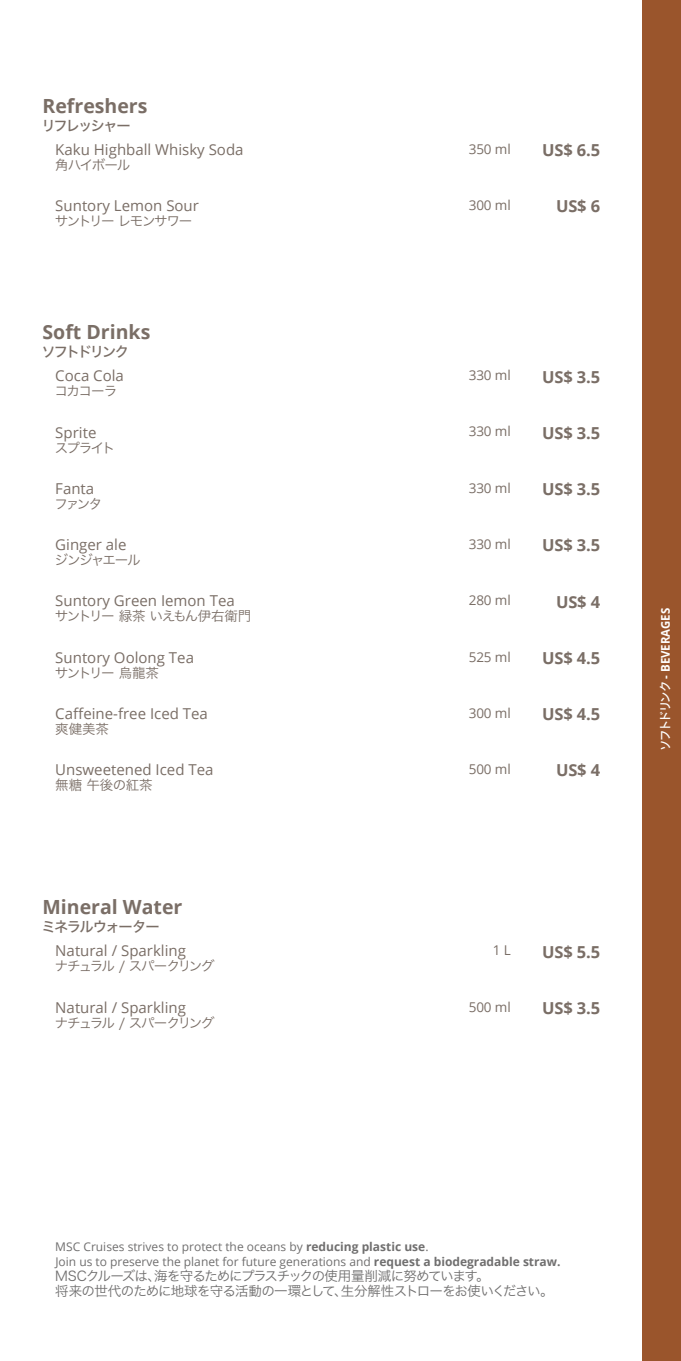
<style>
.page{position:relative;width:681px;height:1361px;background:#fff}
.page>*{position:absolute;margin:0;border:0;box-sizing:border-box;transform-origin:0 0}
.t1{font:700 19.5px "Open Sans";color:#7a6e66}
.t2{font:700 16.5px "Open Sans";letter-spacing:-.01em;color:#7a6e66}
.t3{font:15px "Open Sans";color:#7a6e66}
.t4{font:14.25px "Hiragino Sans W5";letter-spacing:-.09em;color:#7a6e66}
.t5{font:14.25px "Hiragino Sans W5";letter-spacing:-.12em;color:#7a6e66}
.t6{font:14.25px "Hiragino Sans W5";letter-spacing:-.145em;color:#7a6e66}
.t7{font:13.5px "Hiragino Sans W3";letter-spacing:-.105em;color:#7a6e66}
.t8{font:13.5px/15px "Hiragino Sans W3";letter-spacing:-.065em;color:#706f6f}
.t9{font:13.5px "Open Sans";letter-spacing:-.01em;color:#7a6e66}
.t10{font:12px/15px "Open Sans";color:#706f6f}
.t11{font:700 12px "Open Sans";color:#fff;scale:.95 1}
.s1{font-family:"Hiragino Sans W5";font-weight:400}
.s2{font-weight:700}
</style>
<div class="page">
<div style="left:642px;top:0;width:38px;height:1361px;background:#9a552c"></div>
<h1 class="t1" style="left:43px;top:92px;width:106px">Refreshers</h1>
<p class="t5" style="left:41px;top:113px;width:91px">リフレッシャー</p>
<p class="t3" style="left:55px;top:139px;width:190px">Kaku Highball Whisky Soda</p>
<p class="t7" style="left:55px;top:153px;width:77px">角ハイボール</p>
<p class="t9" style="left:468px;top:140px;width:43px">350 ml</p>
<p class="t2" style="left:542px;top:138px;width:59px">US$ 6.5</p>
<p class="t3" style="left:55px;top:195px;width:145px">Suntory Lemon Sour</p>
<p class="t7" style="left:55px;top:209px;width:139px">サントリー レモンサワー</p>
<p class="t9" style="left:468px;top:196px;width:43px">300 ml</p>
<p class="t2" style="left:556px;top:195px;width:46px">US$ 6</p>
<h1 class="t1" style="left:43px;top:318px;width:109px">Soft Drinks</h1>
<p class="t6" style="left:42px;top:339px;width:89px">ソフトドリンク</p>
<p class="t3" style="left:55px;top:366px;width:70px">Coca Cola</p>
<p class="t7" style="left:54px;top:379px;width:64px">コカコーラ</p>
<p class="t9" style="left:468px;top:366px;width:43px">330 ml</p>
<p class="t2" style="left:542px;top:365px;width:59px">US$ 3.5</p>
<p class="t3" style="left:55px;top:422px;width:43px">Sprite</p>
<p class="t7" style="left:55px;top:435px;width:62px">スプライト</p>
<p class="t9" style="left:468px;top:422px;width:43px">330 ml</p>
<p class="t2" style="left:542px;top:421px;width:59px">US$ 3.5</p>
<p class="t3" style="left:55px;top:478px;width:40px">Fanta</p>
<p class="t7" style="left:54px;top:492px;width:49px">ファンタ</p>
<p class="t9" style="left:468px;top:478px;width:43px">330 ml</p>
<p class="t2" style="left:542px;top:477px;width:59px">US$ 3.5</p>
<p class="t3" style="left:55px;top:534px;width:73px">Ginger ale</p>
<p class="t7" style="left:55px;top:548px;width:88px">ジンジャエール</p>
<p class="t9" style="left:468px;top:535px;width:43px">330 ml</p>
<p class="t2" style="left:542px;top:533px;width:59px">US$ 3.5</p>
<p class="t3" style="left:55px;top:591px;width:181px">Suntory Green Iemon Tea</p>
<p class="t7" style="left:55px;top:604px;width:198px">サントリー 緑茶 いえもん伊右衛門</p>
<p class="t3" style="left:55px;top:647px;width:140px">Suntory Oolong Tea</p>
<p class="t7" style="left:55px;top:660px;width:106px">サントリー 烏龍茶</p>
<p class="t3" style="left:55px;top:703px;width:154px">Caffeine-free Iced Tea</p>
<p class="t7" style="left:55px;top:717px;width:55px">爽健美茶</p>
<p class="t9" style="left:468px;top:591px;width:43px">280 ml</p>
<p class="t2" style="left:556px;top:590px;width:46px">US$ 4</p>
<p class="t9" style="left:468px;top:647px;width:43px">525 ml</p>
<p class="t2" style="left:542px;top:646px;width:59px">US$ 4.5</p>
<p class="t9" style="left:468px;top:703px;width:43px">300 ml</p>
<p class="t2" style="left:542px;top:702px;width:59px">US$ 4.5</p>
<p class="t11" style="left:656px;top:751px;width:152px;rotate:-90deg"><span class="s1">ソフトドリンク</span> - BEVERAGES</p>
<p class="t3" style="left:55px;top:759px;width:160px">Unsweetened Iced Tea</p>
<p class="t7" style="left:55px;top:773px;width:99px">無糖 午後の紅茶</p>
<p class="t9" style="left:468px;top:760px;width:43px">500 ml</p>
<p class="t2" style="left:556px;top:758px;width:46px">US$ 4</p>
<h1 class="t1" style="left:43px;top:893px;width:141px">Mineral Water</h1>
<p class="t4" style="left:42px;top:914px;width:120px">ミネラルウォーター</p>
<p class="t3" style="left:55px;top:940px;width:132px">Natural / Sparkling</p>
<p class="t7" style="left:55px;top:954px;width:161px">ナチュラル / スパークリング</p>
<p class="t9" style="left:492px;top:941px;width:19px">1 L</p>
<p class="t2" style="left:542px;top:940px;width:59px">US$ 5.5</p>
<p class="t3" style="left:55px;top:997px;width:132px">Natural / Sparkling</p>
<p class="t7" style="left:55px;top:1010px;width:161px">ナチュラル / スパークリング</p>
<p class="t9" style="left:468px;top:997px;width:43px">500 ml</p>
<p class="t2" style="left:542px;top:996px;width:59px">US$ 3.5</p>
<p class="t10" style="left:55px;top:1238px;width:506px">MSC Cruises strives to protect the oceans by <span class="s2">reducing plastic use</span>.<br>Join us to preserve the planet for future generations and <span class="s2">request a biodegradable straw.</span></p>
<p class="t8" style="left:55px;top:1267px;width:499px">MSCクルーズは、海を守るためにプラスチックの使用量削減に努めています。<br>将来の世代のために地球を守る活動の一環として、生分解性ストローをお使いください。</p>
</div>
